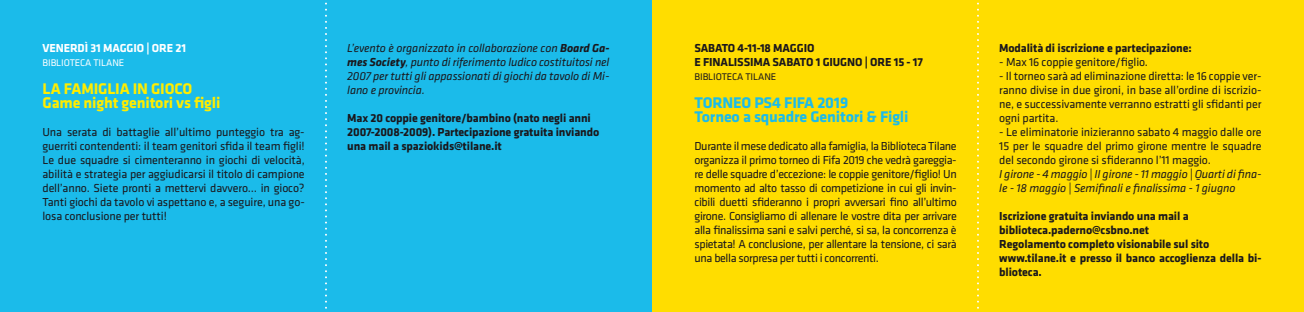
<style>
.page{position:relative;width:1304px;height:312px;background:#fff}
.page>*{position:absolute;margin:0;border:0;box-sizing:border-box;transform-origin:0 0}
.t1{font:700 16px/14px "Klavika";letter-spacing:-.01em;color:#1bbbea}
.t2{font:700 16px/14px "Klavika";letter-spacing:-.01em;color:#ffed00}
.t3{font:12px/14px "Klavika";letter-spacing:-.01em;color:#1a171c;text-align:justify}
.t4{font:700 12px/14px "Klavika";letter-spacing:-.01em;color:#1a171c}
.t5{font:italic 12px/14px "Klavika";letter-spacing:-.01em;color:#1a171c;text-align:justify}
.t6{font:700 12px "Klavika";letter-spacing:-.01em;color:#fff}
.t7{font:10px "Klavika";letter-spacing:-.01em;color:#fff}
.t8{font:10px "Klavika";letter-spacing:-.01em;color:#1a171c}
.s1{font-weight:700}
</style>
<div class="page">
<div style="left:0;top:0;width:652px;height:312px;background:#1bbbea"></div>
<div style="left:652px;top:0;width:652px;height:312px;background:#fd0"></div>
<svg style="left:325px;top:2px;width:2px;height:307px"></svg>
<svg style="left:977px;top:2px;width:2px;height:307px"></svg>
<p class="t6" style="left:43px;top:41px;width:145px">VENERDÌ 31 MAGGIO | ORE 21</p>
<p class="t7" style="left:43px;top:57px;width:83px">BIBLIOTECA TILANE</p>
<h1 class="t2" style="left:43px;top:82px;width:179px">LA FAMIGLIA IN GIOCO<br>Game night genitori vs figli</h1>
<p class="t3" style="left:43px;top:125px;width:264px">Una serata di battaglie all’ultimo punteggio tra ag&shy;guerriti contendenti: il team genitori sfida il team figli!<br>Le due squadre si cimenteranno in giochi di velocità, abilità e strategia per aggiudicarsi il titolo di campione dell’anno. Siete pronti a mettervi davvero… in gioco?<br>Tanti giochi da tavolo vi aspettano e, a seguire, una go&shy;losa conclusione per tutti!</p>
<p class="t5" style="left:347px;top:41px;width:264px">L’evento è organizzato in collaborazione con <span class="s1">Board Ga&shy;mes Society</span>, punto di riferimento ludico costituitosi nel 2007 per tutti gli appassionati di giochi da tavolo di Mi&shy;lano e provincia.</p>
<p class="t4" style="left:347px;top:111px;width:254px;line-height:14.4px">Max 20 coppie genitore/bambino (nato negli anni<br>2007-2008-2009). Partecipazione gratuita inviando una mail a spaziokids@tilane.it</p>
<p class="t4" style="left:694px;top:41px;width:230px">SABATO 4-11-18 MAGGIO<br>E FINALISSIMA SABATO 1 GIUGNO | ORE 15 - 17</p>
<p class="t8" style="left:694px;top:71px;width:83px">BIBLIOTECA TILANE</p>
<h1 class="t1" style="left:694px;top:96px;width:216px">TORNEO PS4 FIFA 2019<br>Torneo a squadre Genitori &amp; Figli</h1>
<p class="t3" style="left:694px;top:139px;width:264px">Durante il mese dedicato alla famiglia, la Biblioteca Tilane organizza il primo torneo di Fifa 2019 che vedrà gareggia&shy;re delle squadre d’eccezione: le coppie genitore/figlio! Un momento ad alto tasso di competizione in cui gli invin&shy;cibili duetti sfideranno i propri avversari fino all’ultimo girone. Consigliamo di allenare le vostre dita per arrivare alla finalissima sani e salvi perché, si sa, la concorrenza è spietata! A conclusione, per allentare la tensione, ci sarà una bella sorpresa per tutti i concorrenti.</p>
<p class="t4" style="left:999px;top:41px;width:194px">Modalità di iscrizione e partecipazione:</p>
<p class="t3" style="left:999px;top:55px;width:150px">- Max 16 coppie genitore/figlio.</p>
<p class="t3" style="left:999px;top:69px;width:264px">- Il torneo sarà ad eliminazione diretta: le 16 coppie ver&shy;ranno divise in due gironi, in base all’ordine di iscrizio&shy;ne, e successivamente verranno estratti gli sfidanti per ogni partita.</p>
<p class="t3" style="left:999px;top:125px;width:264px">- Le eliminatorie inizieranno sabato 4 maggio dalle ore 15 per le squadre del primo girone mentre le squadre del secondo girone si sfideranno l’11 maggio.</p>
<p class="t5" style="left:999px;top:167px;width:264px">I girone - 4 maggio | II girone - 11 maggio | Quarti di fina&shy;le - 18 maggio | Semifinali e finalissima - 1 giugno</p>
<p class="t4" style="left:999px;top:209px;width:264px">Iscrizione gratuita inviando una mail a biblioteca.paderno@csbno.net<br>Regolamento completo visionabile sul sito www.tilane.it e presso il banco accoglienza della bi&shy;blioteca.</p>
</div>
